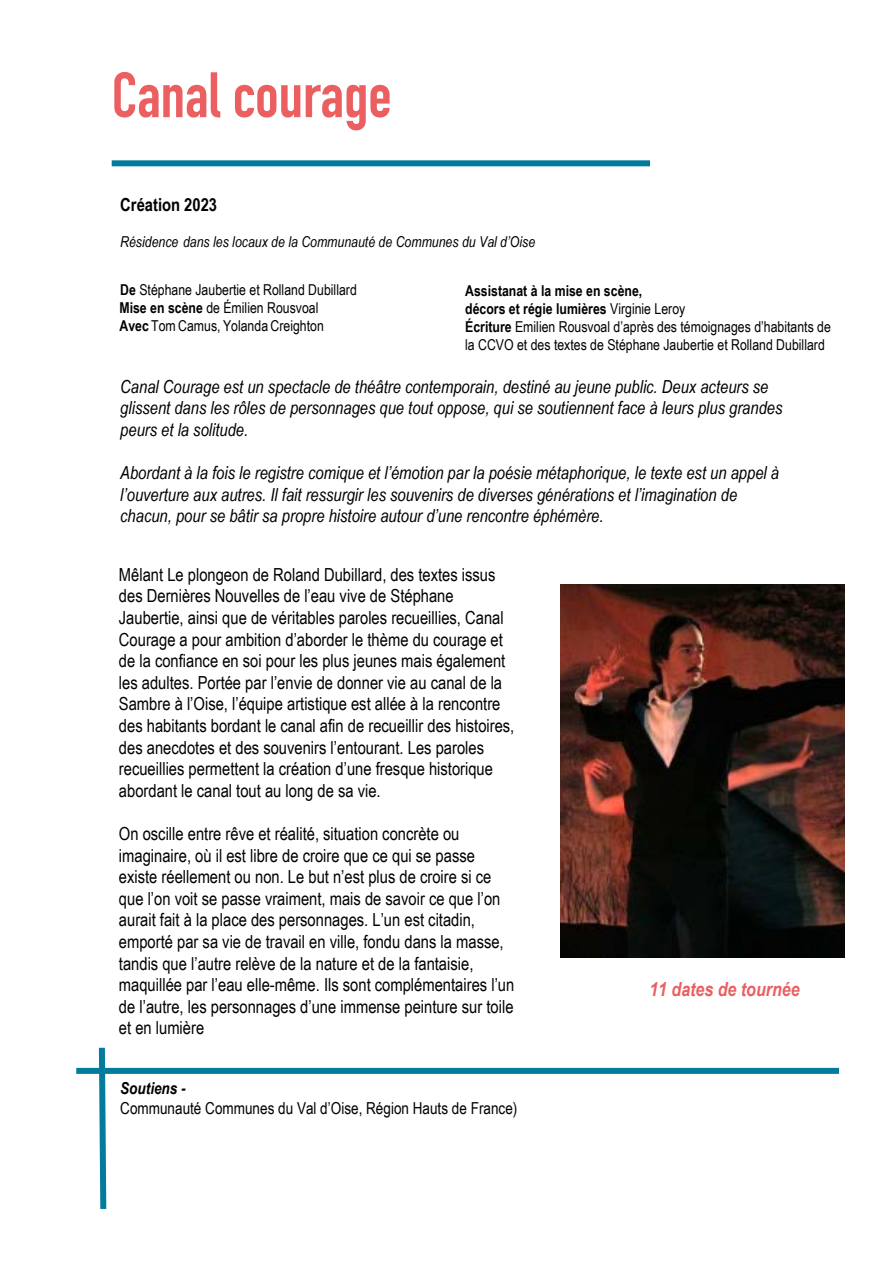
<style>
.page{position:relative;width:893px;height:1263px;background:#fff}
.page>*{position:absolute;margin:0;border:0;box-sizing:border-box;transform-origin:0 0}
.t1{font:700 63px "DIN Condensed";color:#eb5f61}
.t2{font:italic 700 19.5px "Arial Narrow";color:#eb5f61}
.t3{font:18px/21.6px "Arial Narrow";color:#000}
.t4{font:italic 18px/21.6px "Arial Narrow";color:#000}
.t5{font:700 18px "Arial Narrow";color:#000}
.t6{font:16.5px "Arial Narrow";color:#000}
.t7{font:italic 700 16.5px "Arial Narrow";color:#000}
.t8{font:15px/18px "Arial Narrow";color:#000}
.t9{font:italic 15px "Arial Narrow";color:#000}
.s1{font-weight:700}
</style>
<div class="page">
<div style="left:112px;top:160px;width:538px;height:6px;background:#007b9c"></div>
<div style="left:76px;top:1068px;width:763px;height:6px;background:#037b9d"></div>
<svg style="left:96px;top:1047px;width:13px;height:162px"></svg>
<img style="left:560px;top:584px;width:285px;height:374px">
<h1 class="t1" style="left:112px;top:53px;width:281px">Canal courage</h1>
<p class="t5" style="left:120px;top:191px;width:98px">Création 2023</p>
<p class="t9" style="left:120px;top:232px;width:416px">Résidence dans les locaux de la Communauté de Communes du Val d’Oise</p>
<p class="t8" style="left:465px;top:281px;width:367px"><span class="s1">Assistanat à la mise en scène,<br>décors et régie lumières</span> Virginie Leroy<br><span class="s1">Écriture</span> Emilien Rousvoal d’après des témoignages d’habitants de la CCVO et des textes de Stéphane Jaubertie et Rolland Dubillard</p>
<p class="t4" style="left:120px;top:375px;width:664px">Canal Courage est un spectacle de théâtre contemporain, destiné au jeune public. Deux acteurs se glissent dans les rôles de personnages que tout oppose, qui se soutiennent face à leurs plus grandes peurs et la solitude.</p>
<p class="t4" style="left:120px;top:462px;width:660px">Abordant à la fois le registre comique et l’émotion par la poésie métaphorique, le texte est un appel à l’ouverture aux autres. Il fait ressurgir les souvenirs de diverses générations et l’imagination de chacun, pour se bâtir sa propre histoire autour d’une rencontre éphémère.</p>
<p class="t8" style="left:119px;top:281px;width:239px"><span class="s1">De</span> Stéphane Jaubertie et Rolland Dubillard<br><span class="s1">Mise en scène</span> de Émilien Rousvoal<br><span class="s1">Avec</span> Tom Camus, Yolanda Creighton</p>
<p class="t3" style="left:119px;top:563px;width:397px">Mêlant Le plongeon de Roland Dubillard, des textes issus des Dernières Nouvelles de l’eau vive de Stéphane Jaubertie, ainsi que de véritables paroles recueillies, Canal Courage a pour ambition d’aborder le thème du courage et de la confiance en soi pour les plus jeunes mais également les adultes. Portée par l’envie de donner vie au canal de la Sambre à l’Oise, l’équipe artistique est allée à la rencontre des habitants bordant le canal afin de recueillir des histoires, des anecdotes et des souvenirs l’entourant. Les paroles recueillies permettent la création d’une fresque historique abordant le canal tout au long de sa vie.</p>
<p class="t3" style="left:119px;top:822px;width:397px">On oscille entre rêve et réalité, situation concrète ou imaginaire, où il est libre de croire que ce qui se passe existe réellement ou non. Le but n’est plus de croire si ce que l’on voit se passe vraiment, mais de savoir ce que l’on aurait fait à la place des personnages. L’un est citadin, emporté par sa vie de travail en ville, fondu dans la masse, tandis que l’autre relève de la nature et de la fantaisie, maquillée par l’eau elle-même. Ils sont complémentaires l’un de l’autre, les personnages d’une immense peinture sur toile et en lumière</p>
<p class="t7" style="left:120px;top:1075px;width:67px">Soutiens -</p>
<p class="t6" style="left:120px;top:1096px;width:399px">Communauté Communes du Val d’Oise, Région Hauts de France)</p>
<p class="t2" style="left:649px;top:974px;width:152px">11 dates de tournée</p>
</div>
